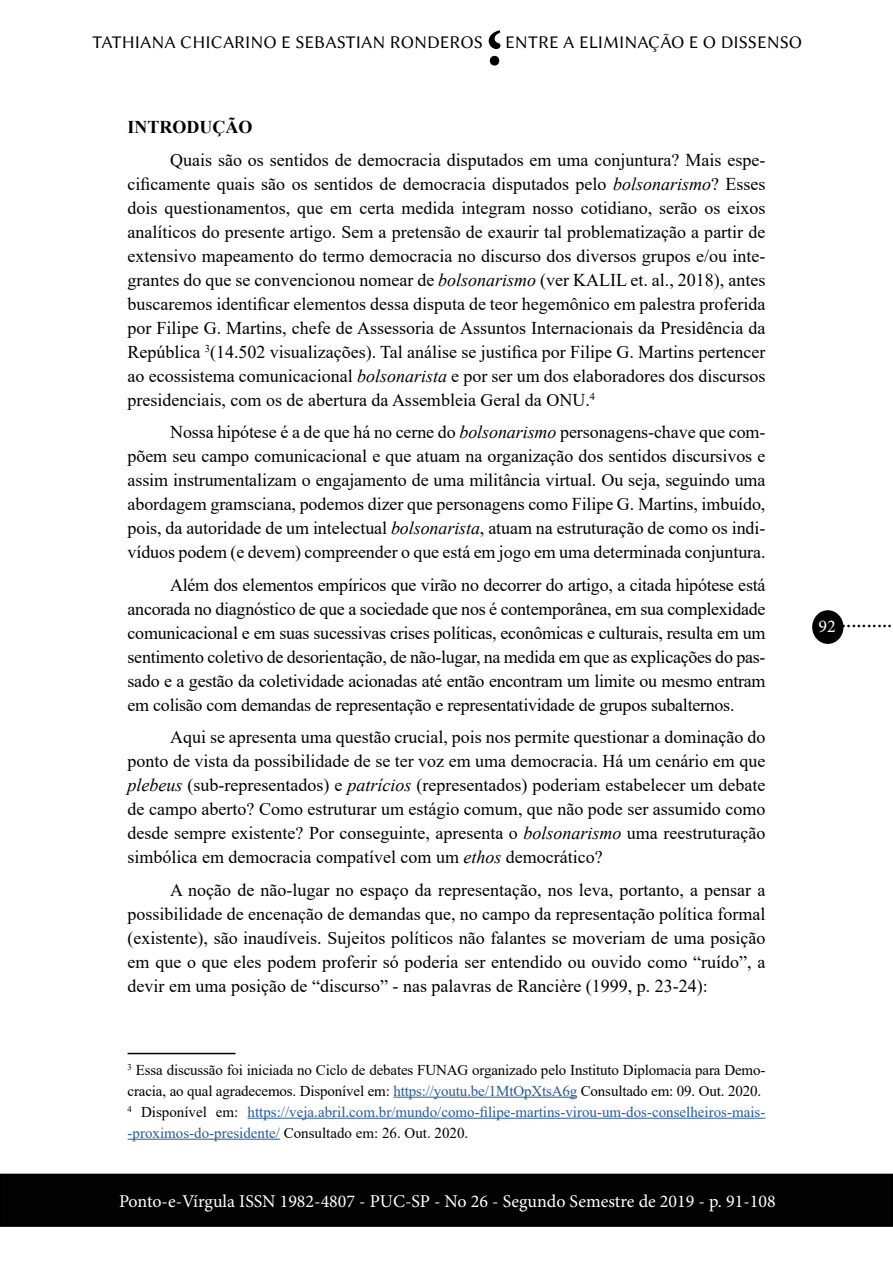
<style>
.page{position:relative;width:893px;height:1263px;background:#fff}
.page>*{position:absolute;margin:0;border:0;box-sizing:border-box;transform-origin:0 0}
.t1{font:700 90px "Adobe Arabic";color:#000}
.t2{font:22.5px "Minion Pro";color:#000}
.t3{font:18px/24px "Times New Roman";color:#000;text-align:justify}
.t4{font:18px "Minion Pro";color:#fff}
.t5{font:18px "Linux Biolinum G";color:#000}
.t6{font:700 18px "Times New Roman";color:#000}
.t7{font:15px/21px "Times New Roman";letter-spacing:-.01em;color:#000}
.s1{font-style:italic}
.s2{color:#275b9b}
</style>
<div class="page">
<div style="left:813px;top:611px;width:30px;height:32px;background:#020203;border-radius:50%"></div>
<div style="left:812px;top:610px;width:31px;height:34px;border:2px solid #000;border-radius:50%"></div>
<div style="left:1px;top:1174px;width:891px;height:52px;background:#020203"></div>
<div style="left:0;top:1174px;width:893px;height:53px;border:2px solid #000"></div>
<hr style="left:128px;top:1053px;width:108px;height:1px;background:#000">
<hr style="left:393px;top:1097px;width:184px;height:1px;background:#275b9b">
<hr style="left:248px;top:1118px;width:517px;height:1px;background:#275b9b">
<hr style="left:128px;top:1139px;width:152px;height:1px;background:#275b9b">
<h1 class="t1" style="left:503px;top:122px;width:18px;rotate:-180deg">;</h1>
<p class="t5" style="left:92px;top:32px;width:392px">TATHIANA CHICARINO E SEBASTIAN RONDEROS</p>
<p class="t5" style="left:505px;top:32px;width:298px">ENTRE A ELIMINAÇÃO E O DISSENSO</p>
<p class="t6" style="left:128px;top:114px;width:126px">INTRODUÇÃO</p>
<p class="t3" style="left:128px;top:147px;width:639px;text-indent:43px">Quais são os sentidos de democracia disputados em uma conjuntura? Mais espe&shy;cificamente quais são os sentidos de democracia disputados pelo <span class="s1">bolsonarismo</span>? Esses dois questionamentos, que em certa medida integram nosso cotidiano, serão os eixos analíticos do presente artigo. Sem a pretensão de exaurir tal problematização a partir de extensivo mapeamento do termo democracia no discurso dos diversos grupos e/ou inte&shy;grantes do que se convencionou nomear de <span class="s1">bolsonarismo</span> (ver KALIL et. al., 2018), antes buscaremos identificar elementos dessa disputa de teor hegemônico em palestra proferida por Filipe G. Martins, chefe de Assessoria de Assuntos Internacionais da Presidência da República <sup>3</sup>(14.502 visualizações). Tal análise se justifica por Filipe G. Martins pertencer ao ecossistema comunicacional <span class="s1">bolsonarista</span> e por ser um dos elaboradores dos discursos presidenciais, com os de abertura da Assembleia Geral da ONU.<sup>4</sup></p>
<p class="t3" style="left:128px;top:420px;width:639px;text-indent:43px">Nossa hipótese é a de que há no cerne do <span class="s1">bolsonarismo</span> personagens-chave que com&shy;põem seu campo comunicacional e que atuam na organização dos sentidos discursivos e assim instrumentalizam o engajamento de uma militância virtual. Ou seja, seguindo uma abordagem gramsciana, podemos dizer que personagens como Filipe G. Martins, imbuído, pois, da autoridade de um intelectual <span class="s1">bolsonarista</span>, atuam na estruturação de como os indi&shy;víduos podem (e devem) compreender o que está em jogo em uma determinada conjuntura.</p>
<p class="t3" style="left:128px;top:572px;width:639px;text-indent:43px">Além dos elementos empíricos que virão no decorrer do artigo, a citada hipótese está ancorada no diagnóstico de que a sociedade que nos é contemporânea, em sua complexidade comunicacional e em suas sucessivas crises políticas, econômicas e culturais, resulta em um sentimento coletivo de desorientação, de não-lugar, na medida em que as explicações do pas&shy;sado e a gestão da coletividade acionadas até então encontram um limite ou mesmo entram em colisão com demandas de representação e representatividade de grupos subalternos.</p>
<p class="t3" style="left:128px;top:725px;width:639px;text-indent:43px">Aqui se apresenta uma questão crucial, pois nos permite questionar a dominação do ponto de vista da possibilidade de se ter voz em uma democracia. Há um cenário em que <span class="s1">plebeus</span> (sub-representados) e <span class="s1">patrícios</span> (representados) poderiam estabelecer um debate de campo aberto? Como estruturar um estágio comum, que não pode ser assumido como desde sempre existente? Por conseguinte, apresenta o <span class="s1">bolsonarismo</span> uma reestruturação simbólica em democracia compatível com um <span class="s1">ethos</span> democrático?</p>
<p class="t3" style="left:128px;top:877px;width:639px;text-indent:43px">A noção de não-lugar no espaço da representação, nos leva, portanto, a pensar a possibilidade de encenação de demandas que, no campo da representação política formal (existente), são inaudíveis. Sujeitos políticos não falantes se moveriam de uma posição em que o que eles podem proferir só poderia ser entendido ou ouvido como “ruído”, a devir em uma posição de “discurso” - nas palavras de Rancière (1999, p. 23-24):</p>
<p class="t4" style="left:819px;top:614px;width:19px">92</p>
<p class="t2" style="left:841px;top:605px;width:53px">..........</p>
<p class="t7" style="left:128px;top:1058px;width:639px"><sup>3</sup> Essa discussão foi iniciada no Ciclo de debates FUNAG organizado pelo Instituto Diplomacia para Demo&shy;cracia, ao qual agradecemos. Disponível em: <span class="s2">https://youtu.be/1MtOpXtsA6g</span> Consultado em: 09. Out. 2020.<br><sup>4</sup> Disponível em: <span class="s2">https://veja.abril.com.br/mundo/como-filipe-martins-virou-um-dos-conselheiros-mais--proximos-do-presidente/</span> Consultado em: 26. Out. 2020.</p>
<p class="t4" style="left:119px;top:1189px;width:658px">Ponto-e-Vírgula ISSN 1982-4807 - PUC-SP - No 26 - Segundo Semestre de 2019 - p. 91-108</p>
</div>
